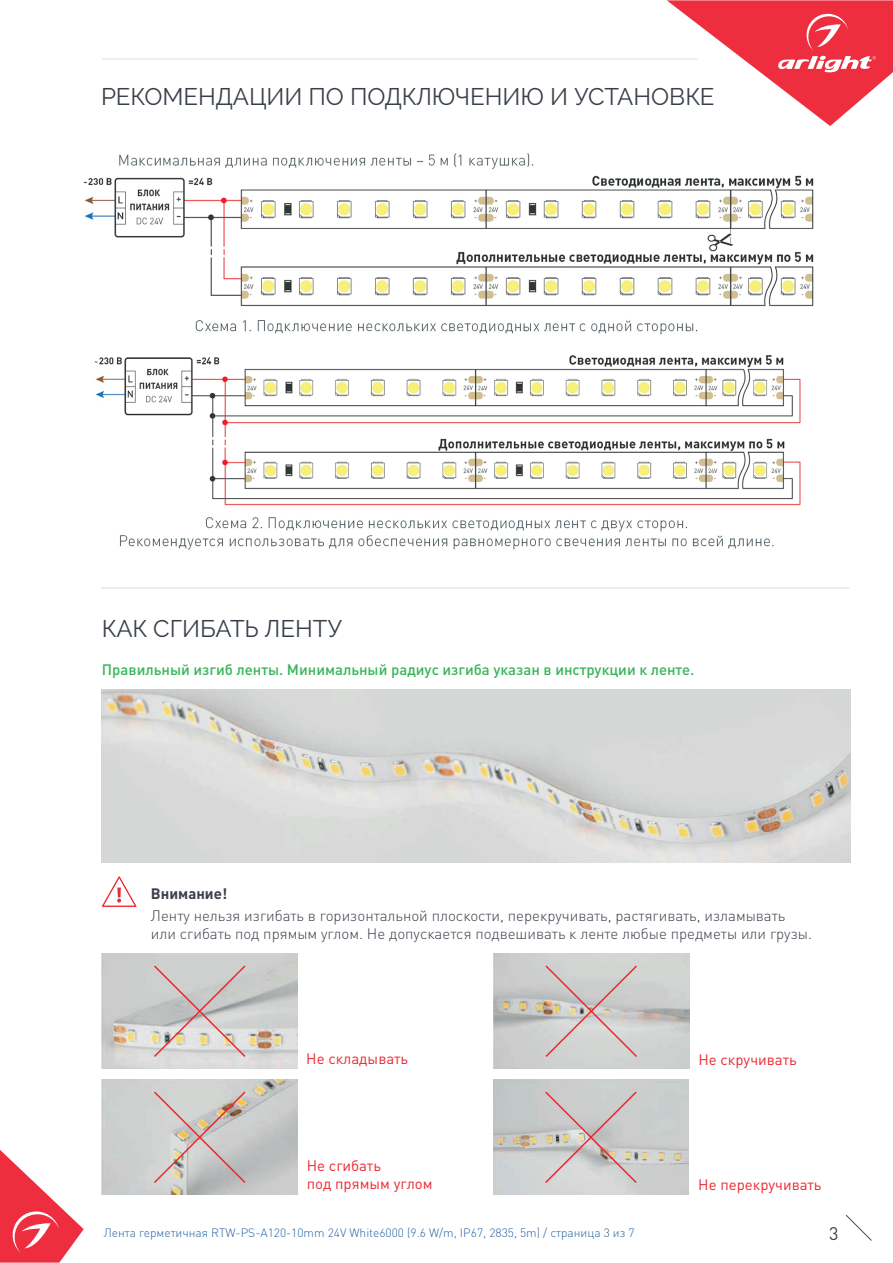
<style>
.page{position:relative;width:893px;height:1263px;background:#fff}
.page>*{position:absolute;margin:0;border:0;box-sizing:border-box;transform-origin:0 0}
.t1{font:24px "Raleway";color:#39404a}
.t2{font:18px "DIN Pro";color:#39404a}
.t3{font:300 15px/18px "DIN Pro";color:#39404a}
.t4{font:500 15px "DIN Pro";color:#37b559}
.t5{font:15px/18px "DIN Pro";color:#eb2932}
.t6{font:700 15px "DIN Pro";color:#39404a}
.t7{font:300 12px "DIN Pro";color:#2863a2}
</style>
<div class="page">
<svg style="left:845px;top:1215px;width:27px;height:26px"></svg>
<svg style="left:667px;top:0;width:225px;height:126px"></svg>
<hr style="left:102px;top:58px;width:595px;height:2px;background:#e7e9e7">
<svg style="left:102px;top:876px;width:34px;height:31px"></svg>
<img style="left:102px;top:689px;width:748px;height:173px">
<img style="left:102px;top:1080px;width:195px;height:115px">
<svg style="left:152px;top:1090px;width:95px;height:95px;background:#cbc3bf"></svg>
<img style="left:102px;top:954px;width:195px;height:115px">
<svg style="left:152px;top:964px;width:95px;height:95px;background:#cfc8c6"></svg>
<img style="left:493px;top:954px;width:196px;height:115px">
<svg style="left:544px;top:964px;width:94px;height:95px;background:#cfc7c6"></svg>
<img style="left:493px;top:1080px;width:195px;height:115px">
<svg style="left:543px;top:1090px;width:95px;height:95px;background:#ccc5c3"></svg>
<hr style="left:101px;top:587px;width:748px;height:2px;background:#e7e9e7">
<svg style="left:0;top:1150px;width:84px;height:113px"></svg>
<img style="left:83px;top:153px;width:731px;height:397px">
<h1 class="t1" style="left:101px;top:83px;width:615px">РЕКОМЕНДАЦИИ ПО ПОДКЛЮЧЕНИЮ И УСТАНОВКЕ</h1>
<h1 class="t1" style="left:102px;top:615px;width:242px">КАК СГИБАТЬ ЛЕНТУ</h1>
<p class="t4" style="left:102px;top:659px;width:594px">Правильный изгиб ленты. Минимальный радиус изгиба указан в инструкции к ленте.</p>
<p class="t6" style="left:151px;top:883px;width:78px">Внимание!</p>
<p class="t3" style="left:151px;top:906px;width:662px">Ленту нельзя изгибать в горизонтальной плоскости, перекручивать, растягивать, изламывать или сгибать под прямым углом. Не допускается подвешивать к ленте любые предметы или грузы.</p>
<p class="t5" style="left:306px;top:1049px;width:103px">Не складывать</p>
<p class="t5" style="left:698px;top:1050px;width:100px">Не скручивать</p>
<p class="t5" style="left:307px;top:1156px;width:127px">Не сгибать<br>под прямым углом</p>
<p class="t5" style="left:698px;top:1175px;width:125px">Не перекручивать</p>
<p class="t7" style="left:104px;top:1224px;width:532px">Лента герметичная RTW-PS-A120-10mm 24V White6000 (9.6 W/m, IP67, 2835, 5m) / страница 3 из 7</p>
<p class="t2" style="left:829px;top:1222px;width:11px">3</p>
</div>
